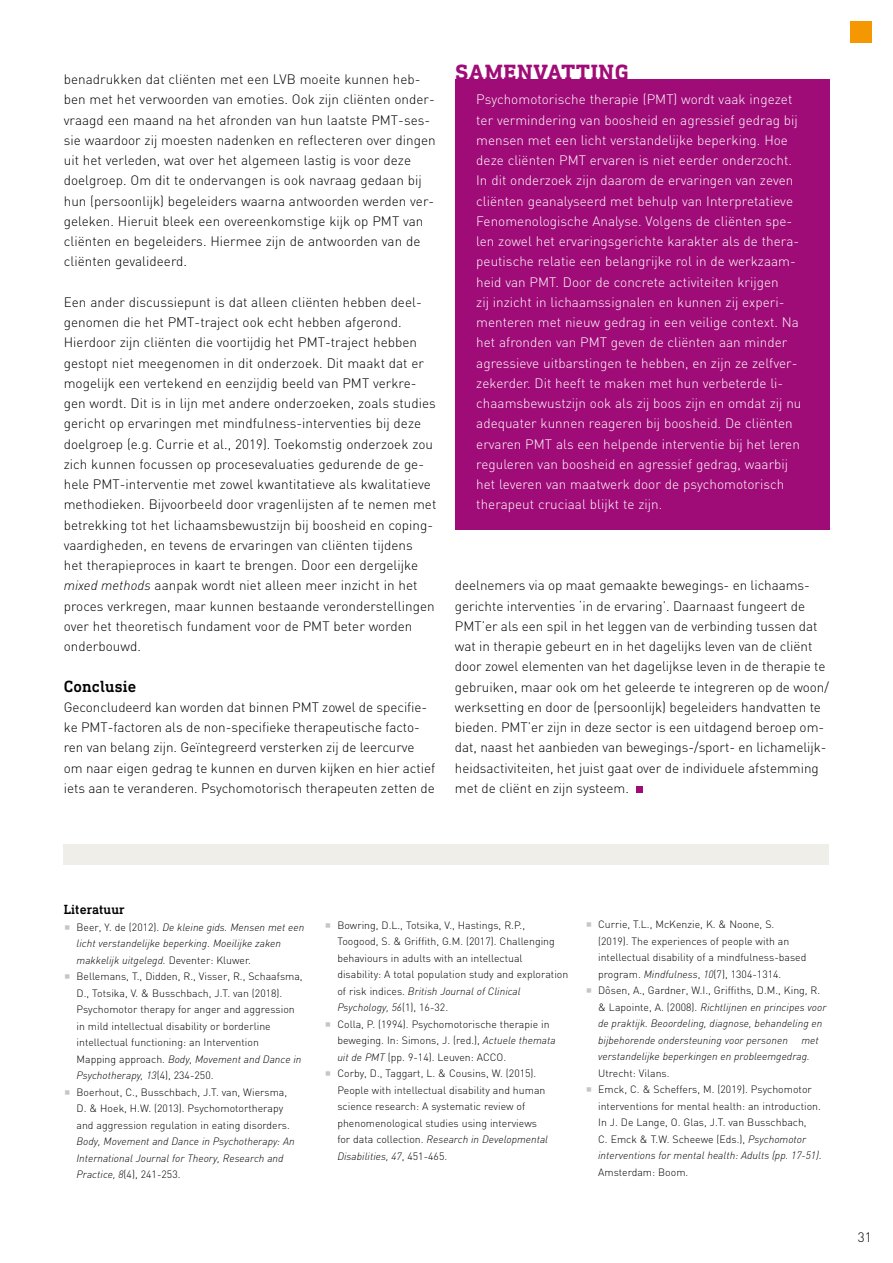
<style>
.page{position:relative;width:893px;height:1263px;background:#fff}
.page>*{position:absolute;margin:0;border:0;box-sizing:border-box;transform-origin:0 0}
.t1{font:700 22.5px "DIN Next Slab Pro";letter-spacing:.03em;color:#a00c77}
.t2{font:500 16.5px "DIN Next Slab Pro";letter-spacing:.01em;color:#000}
.t3{font:300 13.5px/20.2px "DIN";color:#000}
.t4{font:300 13.5px/20.2px "DIN";color:#fff}
.t5{font:500 13.5px "DIN Next Slab Pro";color:#000}
.t6{font:300 10.5px/16.5px "DIN";color:#000}
.t7{font:italic 300 10.5px/16.5px "DIN";color:#000}
.s1{font-style:italic}
.s2{font-style:normal}
</style>
<div class="page">
<div style="left:636px;top:786px;width:6px;height:7px;background:#a00c77"></div>
<div style="left:850px;top:21px;width:22px;height:22px;background:#f49700"></div>
<div style="left:455px;top:80px;width:374px;height:450px;background:#a00c77"></div>
<div style="left:64px;top:844px;width:765px;height:20px;background:#f0eee9"></div>
<p class="t3" style="left:64px;top:69px;width:373px">benadrukken dat cliënten met een LVB moeite kunnen heb&shy;ben met het verwoorden van emoties. Ook zijn cliënten onder&shy;vraagd een maand na het afronden van hun laatste PMT-ses&shy;sie waardoor zij moesten nadenken en reflecteren over dingen uit het verleden, wat over het algemeen lastig is voor deze doelgroep. Om dit te ondervangen is ook navraag gedaan bij hun (persoonlijk) begeleiders waarna antwoorden werden ver&shy;geleken. Hieruit bleek een overeenkomstige kijk op PMT van cliënten en begeleiders. Hiermee zijn de antwoorden van de cliënten gevalideerd.</p>
<p class="t3" style="left:64px;top:292px;width:374px">Een ander discussiepunt is dat alleen cliënten hebben deel&shy;genomen die het PMT-traject ook echt hebben afgerond.<br>Hierdoor zijn cliënten die voortijdig het PMT-traject hebben gestopt niet meegenomen in dit onderzoek. Dit maakt dat er mogelijk een vertekend en eenzijdig beeld van PMT verkre&shy;gen wordt. Dit is in lijn met andere onderzoeken, zoals studies gericht op ervaringen met mindfulness-interventies bij deze doelgroep (e.g. Currie et al., 2019). Toekomstig onderzoek zou zich kunnen focussen op procesevaluaties gedurende de ge&shy;hele PMT-interventie met zowel kwantitatieve als kwalitatieve methodieken. Bijvoorbeeld door vragenlijsten af te nemen met betrekking tot het lichaamsbewustzijn bij boosheid en coping&shy;vaardigheden, en tevens de ervaringen van cliënten tijdens<br>het therapieproces in kaart te brengen. Door een dergelijke <span class="s1">mixed methods</span> aanpak wordt niet alleen meer inzicht in het proces verkregen, maar kunnen bestaande veronderstellingen over het theoretisch fundament voor de PMT beter worden onderbouwd.</p>
<p class="t2" style="left:64px;top:676px;width:74px">Conclusie</p>
<p class="t3" style="left:64px;top:697px;width:373px">Geconcludeerd kan worden dat binnen PMT zowel de specifie&shy;ke PMT-factoren als de non-specifieke therapeutische facto&shy;ren van belang zijn. Geïntegreerd versterken zij de leercurve om naar eigen gedrag te kunnen en durven kijken en hier actief iets aan te veranderen. Psychomotorisch therapeuten zetten de</p>
<h1 class="t1" style="left:455px;top:60px;width:175px">SAMENVATTING</h1>
<p class="t4" style="left:476px;top:89px;width:327px">Psychomotorische therapie (PMT) wordt vaak ingezet ter vermindering van boosheid en agressief gedrag bij mensen met een licht verstandelijke beperking. Hoe deze cliënten PMT ervaren is niet eerder onderzocht.<br>In dit onderzoek zijn daarom de ervaringen van zeven cliënten geanalyseerd met behulp van Interpretatieve Fenomenologische Analyse. Volgens de cliënten spe&shy;len zowel het ervaringsgerichte karakter als de thera&shy;peutische relatie een belangrijke rol in de werkzaam&shy;heid van PMT. Door de concrete activiteiten krijgen<br>zij inzicht in lichaamssignalen en kunnen zij experi&shy;menteren met nieuw gedrag in een veilige context. Na het afronden van PMT geven de cliënten aan minder agressieve uitbarstingen te hebben, en zijn ze zelfver&shy;zekerder. Dit heeft te maken met hun verbeterde li&shy;chaamsbewustzijn ook als zij boos zijn en omdat zij nu adequater kunnen reageren bij boosheid. De cliënten ervaren PMT als een helpende interventie bij het leren reguleren van boosheid en agressief gedrag, waarbij het leveren van maatwerk door de psychomotorisch therapeut cruciaal blijkt te zijn.</p>
<p class="t3" style="left:455px;top:575px;width:375px">deelnemers via op maat gemaakte bewegings- en lichaams&shy;gerichte interventies ‘in de ervaring’. Daarnaast fungeert de PMT’er als een spil in het leggen van de verbinding tussen dat wat in therapie gebeurt en in het dagelijks leven van de cliënt door zowel elementen van het dagelijkse leven in de therapie te gebruiken, maar ook om het geleerde te integreren op de woon/ werksetting en door de (persoonlijk) begeleiders handvatten te bieden. PMT’er zijn in deze sector is een uitdagend beroep om&shy;dat, naast het aanbieden van bewegings-/sport- en lichamelijk&shy;heidsactiviteiten, het juist gaat over de individuele afstemming met de cliënt en zijn systeem.</p>
<p class="t5" style="left:64px;top:902px;width:62px">Literatuur</p>
<p class="t6" style="left:77px;top:919px;width:229px">Beer, Y. de (2012). <span class="s1">De kleine gids. Mensen met een licht verstandelijke beperking</span>. <span class="s1">Moeilijke zaken makkelijk uitgelegd.</span> Deventer: Kluwer.<br>Bellemans, T., Didden, R., Visser, R., Schaafsma, D., Totsika, V. &amp; Busschbach, J.T. van (2018).<br>Psychomotor therapy for anger and aggression in mild intellectual disability or borderline intellectual functioning: an Intervention<br>Mapping approach. <span class="s1">Body, Movement and Dance in Psychotherapy, 13</span>(4), 234-250.<br>Boerhout, C., Busschbach, J.T. van, Wiersma,<br>D. &amp; Hoek, H.W. (2013). Psychomotortherapy<br>and aggression regulation in eating disorders.</p>
<p class="t7" style="left:77px;top:1133px;width:220px">Body, Movement and Dance in Psychotherapy: An<br>International Journal for Theory, Research and<br>Practice, 8<span class="s2">(4), 241-253.</span></p>
<p class="t6" style="left:337px;top:916px;width:232px">Bowring, D.L., Totsika, V., Hastings, R.P., Toogood, S. &amp; Griffith, G.M. (2017). Challenging behaviours in adults with an intellectual disability: A total population study and exploration of risk indices. <span class="s1">British Journal of Clinical Psychology, 56</span>(1), 16-32.<br>Colla, P. (1994). Psychomotorische therapie in beweging. In: Simons, J. (red.), <span class="s1">Actuele themata uit de PMT</span> (pp. 9-14). Leuven: ACCO.<br>Corby, D., Taggart, L. &amp; Cousins, W. (2015).<br>People with intellectual disability and human science research: A systematic review of phenomenological studies using interviews<br>for data collection. <span class="s1">Research in Developmental Disabilities, 47</span>, 451-465.</p>
<p class="t6" style="left:598px;top:916px;width:230px">Currie, T.L., McKenzie, K. &amp; Noone, S.<br>(2019). The experiences of people with an intellectual disability of a mindfulness-based program. <span class="s1">Mindfulness</span>, <span class="s1">10</span>(7), 1304-1314.<br>Dôsen, A., Gardner, W.I., Griffiths, D.M., King, R. &amp; Lapointe, A. (2008). <span class="s1">Richtlijnen en principes voor de praktijk. Beoordeling, diagnose, behandeling en bijbehorende ondersteuning voor personen</span></p>
<p class="t7" style="left:598px;top:1032px;width:222px;text-indent:203px">met verstandelijke beperkingen en probleemgedrag.</p>
<p class="t6" style="left:598px;top:1065px;width:225px">Utrecht: Vilans.<br>Emck, C. &amp; Scheffers, M. (2019). Psychomotor interventions for mental health: an introduction.<br>In J. De Lange, O. Glas, J.T. van Busschbach,<br>C. Emck &amp; T.W. Scheewe (Eds.), <span class="s1">Psychomotor interventions for mental health: Adults (pp. 17-51)</span>.<br>Amsterdam: Boom.</p>
<p class="t3" style="left:858px;top:1226px;width:15px">31</p>
</div>
